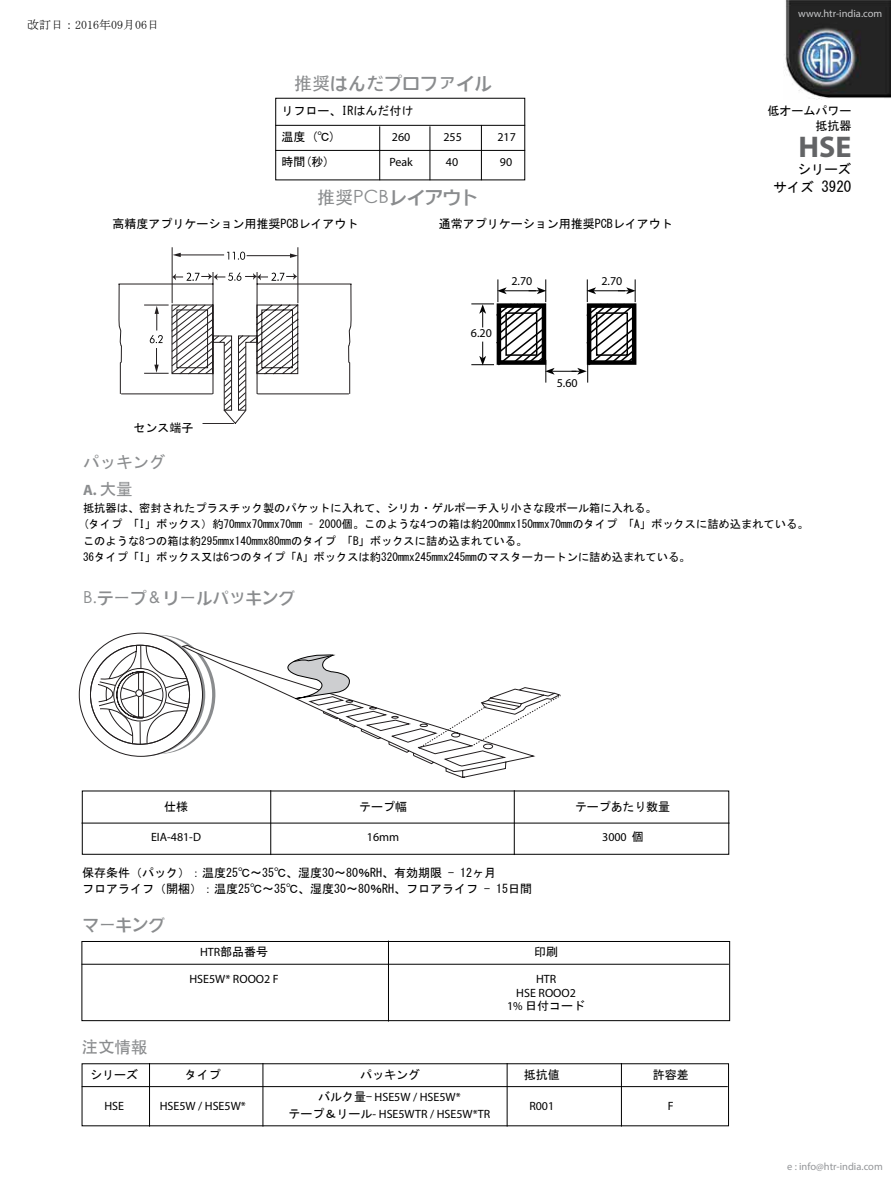
<style>
.page{position:relative;width:891px;height:1188px;background:#fff}
.page>*{position:absolute;margin:0;border:0;box-sizing:border-box;transform-origin:0 0}
.t1{font:700 30px "Myriad Pro";color:#636466}
.t2{font:18px "ST Heiti";color:#8a8c8e}
.t3{font:16.5px "ST Heiti";color:#8a8c8e}
.t4{font:16.5px "MS Gothic";color:#8a8c8e}
.t5{font:15px "MS Gothic";color:#000}
.t6{font:700 15px "Myriad Pro";color:#8a8c8e}
.t7{font:13.5px "MS Gothic";color:#000}
.t8{font:12px/14.4px "MS Gothic";color:#000}
.t9{font:12px/13.5px "Myriad Pro";color:#000;text-align:center}
.t10{font:12px "MS Mincho";color:#000}
.t11{font:11.25px/16.5px "MS Gothic";color:#000}
.t12{font:10.5px "Myriad Pro";color:#939598}
.t13{font:10.5px "Myriad Pro";color:#c7c8ca}
.s1{font-size:13.5px}
.s2{font-family:"MS Gothic";font-weight:400;font-size:16.5px}
.s3{font-family:"MS Gothic"}
.s4{font-family:"Myriad Pro"}
</style>
<div class="page">
<img style="left:784px;top:0;width:107px;height:100px">
<svg style="left:79px;top:633px;width:110px;height:124px"></svg>
<svg style="left:182px;top:644px;width:352px;height:134px"></svg>
<svg style="left:420px;top:687px;width:141px;height:61px"></svg>
<svg style="left:275px;top:652px;width:75px;height:47px"></svg>
<div style="left:82px;top:791px;width:647px;height:64px;border:1px solid #000"></div>
<hr style="left:82px;top:823px;width:648px;height:1px;background:#000">
<hr style="left:270px;top:790px;width:1px;height:65px;background:#000">
<hr style="left:514px;top:790px;width:1px;height:65px;background:#000">
<hr style="left:275px;top:125px;width:250px;height:1px;background:#000">
<hr style="left:275px;top:150px;width:250px;height:1px;background:#000">
<hr style="left:379px;top:126px;width:1px;height:54px;background:#000">
<hr style="left:430px;top:126px;width:1px;height:54px;background:#000">
<hr style="left:481px;top:125px;width:1px;height:55px;background:#000">
<hr style="left:82px;top:1086px;width:646px;height:1px;background:#000">
<hr style="left:263px;top:1063px;width:1px;height:64px;background:#000">
<hr style="left:149px;top:1063px;width:1px;height:64px;background:#000">
<hr style="left:507px;top:1063px;width:1px;height:64px;background:#000">
<hr style="left:621px;top:1063px;width:1px;height:64px;background:#000">
<svg style="left:471px;top:279px;width:166px;height:104px"></svg>
<hr style="left:298px;top:247px;width:1px;height:56px;background:#231f20">
<hr style="left:172px;top:247px;width:1px;height:56px;background:#231f20">
<hr style="left:247px;top:255px;width:44px;height:1px;background:#231f20">
<svg style="left:290px;top:253px;width:8px;height:5px"></svg>
<hr style="left:179px;top:255px;width:45px;height:1px;background:#231f20">
<svg style="left:173px;top:253px;width:8px;height:4px"></svg>
<svg style="left:227px;top:252px;width:18px;height:8px"></svg>
<svg style="left:118px;top:271px;width:234px;height:153px"></svg>
<div style="left:505px;top:312px;width:32px;height:44px;border:2px solid #000"></div>
<div style="left:596px;top:312px;width:32px;height:44px;border:2px solid #000"></div>
<div style="left:82px;top:941px;width:648px;height:80px;border:1px solid #000"></div>
<hr style="left:82px;top:964px;width:647px;height:1px;background:#000">
<hr style="left:388px;top:941px;width:1px;height:80px;background:#000">
<p class="t10" style="left:27px;top:18px;width:133px">改訂日：2016年09月06日</p>
<h2 class="t2" style="left:294px;top:74px;width:200px">推奨はんだプロファイル</h2>
<p class="t8" style="left:281px;top:98px;width:133px;line-height:25.5px">リフロー、IRはんだ付け温度 (℃)</p>
<p class="t9" style="left:392px;top:130px;width:20px">260</p>
<p class="t9" style="left:443px;top:130px;width:20px">255</p>
<p class="t9" style="left:497px;top:130px;width:20px">217</p>
<p class="t8" style="left:281px;top:155px;width:49px">時間(秒)</p>
<p class="t9" style="left:389px;top:155px;width:25px">Peak</p>
<p class="t9" style="left:446px;top:155px;width:14px">40</p>
<p class="t9" style="left:500px;top:155px;width:14px">90</p>
<h2 class="t2" style="left:317px;top:188px;width:163px">推奨PCBレイアウト</h2>
<p class="t8" style="left:112px;top:217px;width:247px">高精度アプリケーション用推奨PCBレイアウト</p>
<p class="t8" style="left:439px;top:217px;width:235px">通常アプリケーション用推奨PCBレイアウト</p>
<p class="t8" style="left:134px;top:420px;width:61px">センス端子</p>
<p class="t9" style="left:471px;top:326px;width:22px">6.20</p>
<p class="t9" style="left:511px;top:274px;width:22px">2.70</p>
<p class="t9" style="left:602px;top:274px;width:22px">2.70</p>
<p class="t9" style="left:557px;top:376px;width:22px">5.60</p>
<p class="t13" style="left:798px;top:7px;width:86px">www.htr-india.com</p>
<p class="t8" style="left:767px;top:104px;width:85px;text-align:right">低オームパワー抵抗器</p>
<h1 class="t1" style="left:799px;top:127px;width:54px">HSE</h1>
<p class="t7" style="left:797px;top:162px;width:55px">シリーズ</p>
<h3 class="t5" style="left:773px;top:179px;width:80px"><span class="s1">サイズ</span> 3920</h3>
<h3 class="t4" style="left:83px;top:454px;width:84px">パッキング</h3>
<h3 class="t6" style="left:83px;top:481px;width:51px">A. <span class="s2">大量</span></h3>
<p class="t11" style="left:83px;top:500px;width:727px">抵抗器は、密封されたプラスチック製のパケットに入れて、シリカ・ゲルポーチ入り小さな段ボール箱に入れる。<br>(タイプ 「I」ボックス）約70mmx70mmx70mm – 2000個。このような4つの箱は約200mmx150mmx70mmのタイプ 「A」ボックスに詰め込まれている。このような8つの箱は約295mmx140mmx80mmのタイプ 「B」ボックスに詰め込まれている。<br>36タイプ「I」ボックス又は6つのタイプ「A」ボックスは約320mmx245mmx245mmのマスターカートンに詰め込まれている。</p>
<h3 class="t3" style="left:83px;top:590px;width:214px">B.テープ＆リールパッキング</h3>
<p class="t8" style="left:164px;top:800px;width:25px">仕様</p>
<p class="t8" style="left:359px;top:800px;width:49px">テープ幅</p>
<p class="t8" style="left:575px;top:800px;width:97px">テープあたり数量</p>
<p class="t9" style="left:151px;top:830px;width:51px">EIA-481-D</p>
<p class="t9" style="left:367px;top:830px;width:34px">16mm</p>
<p class="t9" style="left:602px;top:830px;width:43px">3000 <span class="s3">個</span></p>
<p class="t8" style="left:82px;top:864px;width:452px;line-height:16.5px">保存条件（パック）：温度25℃〜35℃、湿度30〜80％RH、有効期限 - 12ヶ月<br>フロアライフ（開梱）：温度25℃〜35℃、湿度30〜80％RH、フロアライフ - 15日間</p>
<h3 class="t3" style="left:83px;top:917px;width:84px">マーキング</h3>
<h3 class="t3" style="left:82px;top:1039px;width:67px">注文情報</h3>
<p class="t8" style="left:200px;top:945px;width:70px"><span class="s4">HTR</span>部品番号</p>
<p class="t8" style="left:534px;top:945px;width:25px">印刷</p>
<p class="t9" style="left:189px;top:972px;width:91px">HSE5W* ROOO2 F</p>
<p class="t9" style="left:516px;top:972px;width:61px">HTR<br>HSE ROOO2</p>
<p class="t8" style="left:507px;top:999px;width:80px"><span class="s4">1%</span> 日付コード</p>
<p class="t8" style="left:90px;top:1067px;width:49px">シリーズ</p>
<p class="t8" style="left:185px;top:1067px;width:37px">タイプ</p>
<p class="t8" style="left:360px;top:1067px;width:61px">パッキング</p>
<p class="t8" style="left:524px;top:1067px;width:37px">抵抗値</p>
<p class="t8" style="left:653px;top:1067px;width:37px">許容差</p>
<p class="t9" style="left:104px;top:1099px;width:21px">HSE</p>
<p class="t9" style="left:160px;top:1099px;width:88px">HSE5W / HSE5W*</p>
<p class="t9" style="left:529px;top:1099px;width:26px">R001</p>
<p class="t9" style="left:668px;top:1099px;width:7px">F</p>
<p class="t9" style="left:289px;top:1089px;width:203px;line-height:16.5px"><span class="s3">バルク量-</span> HSE5W / HSE5W*<br><span class="s3">テープ＆リール</span>- HSE5WTR / HSE5W*TR</p>
<p class="t12" style="left:787px;top:1160px;width:97px">e : info@htr-india.com</p>
</div>
